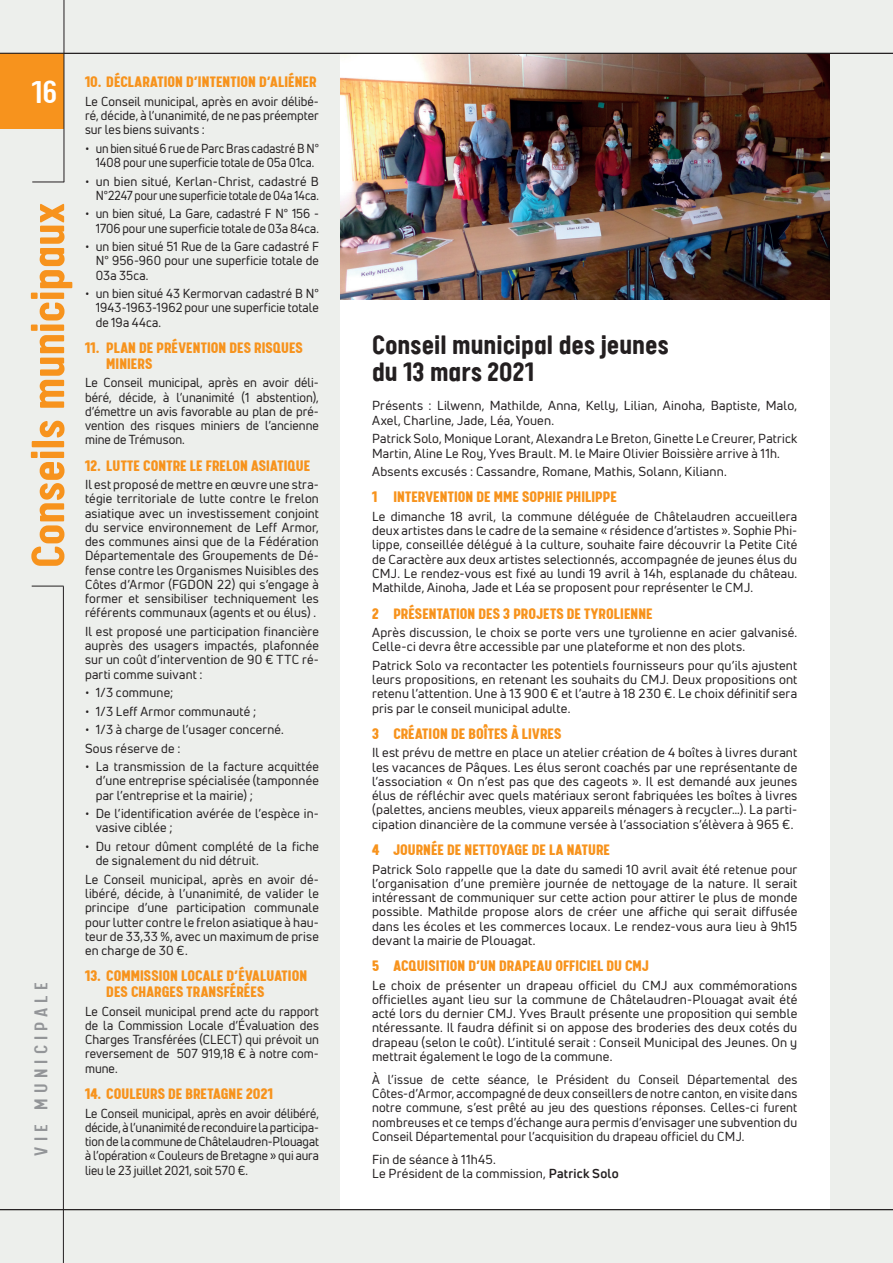
<style>
.page{position:relative;width:893px;height:1263px;background:#edefec}
.page>*{position:absolute;margin:0;border:0;box-sizing:border-box;transform-origin:0 0}
.t1{font:700 52.5px "Calps";color:#f7931d}
.t2{font:500 36px "Calps";color:#fff}
.t3{font:700 30px/27px "Calps";color:#231f20}
.t4{font:500 21px "Calps";letter-spacing:.25em;color:#939598}
.t5{font:900 17.25px/15.8px "Calps";letter-spacing:.005em;color:#f7931d}
.t6{font:12.75px/14.2px "Uni Neue";letter-spacing:.01em;color:#231f20;text-align:justify}
.t7{font:12.75px/14.2px "Uni Neue";letter-spacing:.01em;color:#231f20;text-align:justify;scale:.96 1}
.t8{font:12.75px/14.2px "Uni Neue";letter-spacing:.01em;color:#231f20;text-align:justify;scale:.94 1}
.s1{font-weight:700}
</style>
<div class="page">
<hr style="left:32px;top:586px;width:32px;height:1px;background:#231f20">
<hr style="left:63px;top:586px;width:1px;height:677px;background:#231f20">
<div style="left:340px;top:300px;width:489px;height:909px;background:#fff"></div>
<img style="left:340px;top:54px;width:489px;height:246px">
<div style="left:0;top:54px;width:64px;height:75px;background:#f7931d"></div>
<hr style="left:0;top:1209px;width:893px;height:1px;background:#231f20">
<hr style="left:32px;top:182px;width:32px;height:1px;background:#231f20">
<hr style="left:64px;top:0;width:1px;height:182px;background:#231f20">
<hr style="left:0;top:53px;width:893px;height:1px;background:#231f20">
<h2 class="t2" style="left:32px;top:71px;width:27px">16</h2>
<h1 class="t1" style="left:17px;top:568px;width:366px;rotate:-90deg">Conseils municipaux</h1>
<h3 class="t4" style="left:29px;top:1156px;width:175px;rotate:-90deg">VIE MUNICIPALE</h3>
<h3 class="t5" style="left:85px;top:73px;width:233px">10. DÉCLARATION D’INTENTION D’ALIÉNER</h3>
<p class="t7" style="left:85px;top:94px;width:245px">Le Conseil municipal, après en avoir délibé&shy;ré, décide, à l’unanimité, de ne pas préempter sur les biens suivants :</p>
<p class="t7" style="left:85px;top:141px;width:245px;text-align:center">• un bien situé 6 rue de Parc Bras cadastré B N°<br>1408 pour une superficie totale de 05a 01ca.</p>
<p class="t7" style="left:85px;top:174px;width:245px;text-align:right">• un bien situé, Kerlan-Christ, cadastré B<br>N°2247 pour une superficie totale de 04a 14ca.</p>
<p class="t7" style="left:85px;top:207px;width:245px;text-align:right">• un bien situé, La Gare, cadastré F N° 156 -<br>1706 pour une superficie totale de 03a 84ca.</p>
<p class="t7" style="left:96px;top:239px;width:234px;text-indent:-11px">• un bien situé 51 Rue de la Gare cadastré F N° 956-960 pour une superficie totale de 03a 35ca.</p>
<p class="t7" style="left:96px;top:286px;width:234px;text-indent:-11px">• un bien situé 43 Kermorvan cadastré B N° 1943-1963-1962 pour une superficie totale de 19a 44ca.</p>
<h3 class="t5" style="left:106px;top:339px;width:198px;text-indent:-21px">11. PLAN DE PRÉVENTION DES RISQUES<br>MINIERS</h3>
<p class="t7" style="left:85px;top:375px;width:245px">Le Conseil municipal, après en avoir déli&shy;béré, décide, à l’unanimité (1 abstention), d’émettre un avis favorable au plan de pré&shy;vention des risques miniers de l’ancienne mine de Trémuson.</p>
<h3 class="t5" style="left:85px;top:457px;width:227px">12. LUTTE CONTRE LE FRELON ASIATIQUE</h3>
<p class="t6" style="left:85px;top:477px;width:235px">Il est proposé de mettre en œuvre une stra&shy;tégie territoriale de lutte contre le frelon asiatique avec un investissement conjoint du service environnement de Leff Armor, des communes ainsi que de la Fédération Départementale des Groupements de Dé&shy;fense contre les Organismes Nuisibles des Côtes d’Armor (FGDON 22) qui s’engage à former et sensibiliser techniquement les référents communaux (agents et ou élus) .</p>
<p class="t6" style="left:85px;top:624px;width:235px">Il est proposé une participation financière auprès des usagers impactés, plafonnée sur un coût d’intervention de 90 € TTC ré&shy;parti comme suivant :</p>
<p class="t7" style="left:85px;top:685px;width:94px">• 1/3 commune;</p>
<p class="t7" style="left:85px;top:704px;width:180px">• 1/3 Leff Armor communauté ;</p>
<p class="t7" style="left:85px;top:720px;width:209px;line-height:18.5px">• 1/3 à charge de l’usager concerné.<br>Sous réserve de :</p>
<p class="t7" style="left:96px;top:759px;width:234px;text-indent:-11px">• La transmission de la facture acquittée d’une entreprise spécialisée (tamponnée par l’entreprise et la mairie) ;</p>
<p class="t7" style="left:96px;top:806px;width:234px;text-indent:-11px">• De l’identification avérée de l’espèce in&shy;vasive ciblée ;</p>
<p class="t7" style="left:96px;top:839px;width:234px;text-indent:-11px">• Du retour dûment complété de la fiche de signalement du nid détruit.</p>
<p class="t6" style="left:85px;top:872px;width:235px">Le Conseil municipal, après en avoir dé&shy;libéré, décide, à l’unanimité, de valider le principe d’une participation communale pour lutter contre le frelon asiatique à hau&shy;teur de 33,33 %, avec un maximum de prise en charge de 30 €.</p>
<h3 class="t5" style="left:106px;top:967px;width:202px;text-indent:-21px">13. COMMISSION LOCALE D’ÉVALUATION<br>DES CHARGES TRANSFÉRÉES</h3>
<p class="t7" style="left:85px;top:1004px;width:245px">Le Conseil municipal prend acte du rapport de la Commission Locale d’Évaluation des Charges Transférées (CLECT) qui prévoit un reversement de 507 919,18 € à notre com&shy;mune.</p>
<h3 class="t5" style="left:85px;top:1085px;width:190px">14. COULEURS DE BRETAGNE 2021</h3>
<p class="t8" style="left:85px;top:1106px;width:250px">Le Conseil municipal, après en avoir délibéré, décide, à l’unanimité de reconduire la participa&shy;tion de la commune de Châtelaudren-Plouagat à l’opération « Couleurs de Bretagne » qui aura lieu le 23 juillet 2021, soit 570 €.</p>
<h3 class="t3" style="left:372px;top:330px;width:298px">Conseil municipal des jeunes du 13 mars 2021</h3>
<p class="t6" style="left:372px;top:399px;width:427px">Présents : Lilwenn, Mathilde, Anna, Kelly, Lilian, Ainoha, Baptiste, Malo,<br>Axel, Charline, Jade, Léa, Youen.</p>
<p class="t6" style="left:372px;top:431px;width:427px">Patrick Solo, Monique Lorant, Alexandra Le Breton, Ginette Le Creurer, Patrick<br>Martin, Aline Le Roy, Yves Brault. M. le Maire Olivier Boissière arrive à 11h.</p>
<p class="t6" style="left:372px;top:464px;width:356px">Absents excusés : Cassandre, Romane, Mathis, Solann, Kiliann.</p>
<h3 class="t5" style="left:372px;top:488px;width:246px">1 INTERVENTION DE MME SOPHIE PHILIPPE</h3>
<p class="t6" style="left:372px;top:509px;width:427px">Le dimanche 18 avril, la commune déléguée de Châtelaudren accueillera deux artistes dans le cadre de la semaine « résidence d’artistes ». Sophie Phi&shy;lippe, conseillée délégué à la culture, souhaite faire découvrir la Petite Cité de Caractère aux deux artistes selectionnés, accompagnée de jeunes élus du CMJ. Le rendez-vous est fixé au lundi 19 avril à 14h, esplanade du château.<br>Mathilde, Ainoha, Jade et Léa se proposent pour représenter le CMJ.</p>
<h3 class="t5" style="left:372px;top:604px;width:282px">2 PRÉSENTATION DES 3 PROJETS DE TYROLIENNE</h3>
<p class="t6" style="left:372px;top:625px;width:427px">Après discussion, le choix se porte vers une tyrolienne en acier galvanisé.<br>Celle-ci devra être accessible par une plateforme et non des plots.</p>
<p class="t6" style="left:372px;top:658px;width:427px">Patrick Solo va recontacter les potentiels fournisseurs pour qu’ils ajustent leurs propositions, en retenant les souhaits du CMJ. Deux propositions ont retenu l’attention. Une à 13 900 € et l’autre à 18 230 €. Le choix définitif sera pris par le conseil municipal adulte.</p>
<h3 class="t5" style="left:372px;top:725px;width:191px">3 CRÉATION DE BOÎTES À LIVRES</h3>
<p class="t6" style="left:372px;top:746px;width:427px">Il est prévu de mettre en place un atelier création de 4 boîtes à livres durant les vacances de Pâques. Les élus seront coachés par une représentante de l’association « On n’est pas que des cageots ». Il est demandé aux jeunes élus de réfléchir avec quels matériaux seront fabriquées les boîtes à livres (palettes, anciens meubles, vieux appareils ménagers à recycler…). La parti&shy;cipation dinancière de la commune versée à l’association s’élèvera à 965 €.</p>
<h3 class="t5" style="left:372px;top:841px;width:239px">4 JOURNÉE DE NETTOYAGE DE LA NATURE</h3>
<p class="t6" style="left:372px;top:862px;width:427px">Patrick Solo rappelle que la date du samedi 10 avril avait été retenue pour l’organisation d’une première journée de nettoyage de la nature. Il serait intéressant de communiquer sur cette action pour attirer le plus de monde possible. Mathilde propose alors de créer une affiche qui serait diffusée dans les écoles et les commerces locaux. Le rendez-vous aura lieu à 9h15 devant la mairie de Plouagat.</p>
<h3 class="t5" style="left:372px;top:957px;width:278px">5 ACQUISITION D’UN DRAPEAU OFFICIEL DU CMJ</h3>
<p class="t6" style="left:372px;top:978px;width:427px">Le choix de présenter un drapeau officiel du CMJ aux commémorations officielles ayant lieu sur la commune de Châtelaudren-Plouagat avait été acté lors du dernier CMJ. Yves Brault présente une proposition qui semble ntéressante. Il faudra définit si on appose des broderies des deux cotés du drapeau (selon le coût). L’intitulé serait : Conseil Municipal des Jeunes. On y mettrait également le logo de la commune.</p>
<p class="t6" style="left:372px;top:1072px;width:427px">À l’issue de cette séance, le Président du Conseil Départemental des Côtes-d’Armor, accompagné de deux conseillers de notre canton, en visite dans notre commune, s’est prêté au jeu des questions réponses. Celles-ci furent nombreuses et ce temps d’échange aura permis d’envisager une subvention du Conseil Départemental pour l’acquisition du drapeau officiel du CMJ.</p>
<p class="t6" style="left:372px;top:1152px;width:248px">Fin de séance à 11h45.<br>Le Président de la commission, <span class="s1">Patrick Solo</span></p>
</div>
